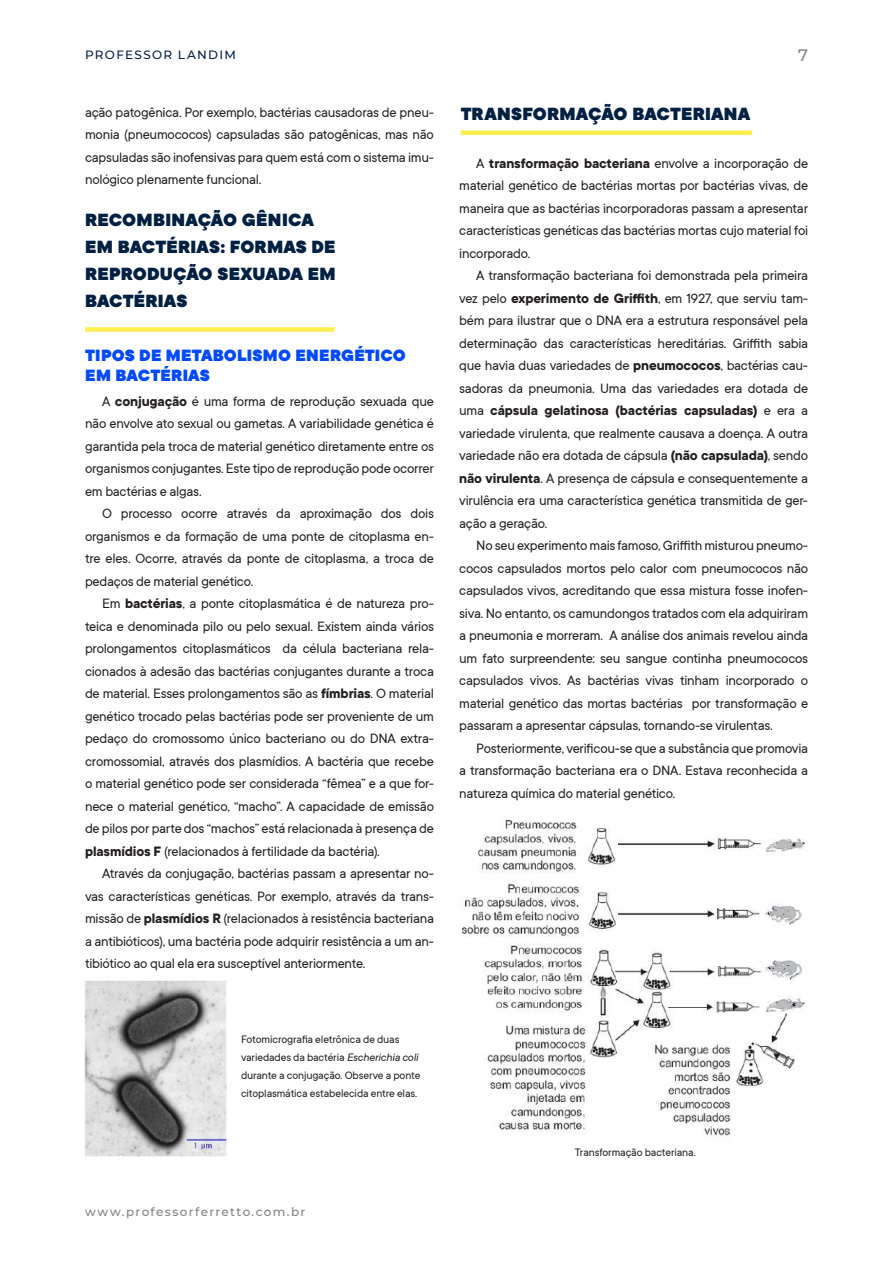
<style>
.page{position:relative;width:893px;height:1263px;background:#fff}
.page>*{position:absolute;margin:0;border:0;box-sizing:border-box;transform-origin:0 0}
.t1{font:900 19.5px/27px "TT Commons";letter-spacing:.01em;color:#002041}
.t2{font:900 18px/19.5px "TT Commons";letter-spacing:.01em;color:#0049ff}
.t3{font:500 16.5px "Montserrat";color:#808285}
.t4{font:15px/22.5px "TT Commons";letter-spacing:-.015em;color:#231f20;text-align:justify}
.t5{font:12px/18px "TT Commons";letter-spacing:-.01em;color:#231f20}
.t6{font:500 12px "Montserrat";letter-spacing:.11em;color:#808285}
.t7{font:500 12px "Montserrat";letter-spacing:.11em;color:#002041}
.s1{font-weight:700}
.s2{font-style:italic}
</style>
<div class="page">
<div style="left:85px;top:327px;width:249px;height:5px;background:#fff04e"></div>
<img style="left:84px;top:981px;width:143px;height:176px">
<div style="left:461px;top:130px;width:291px;height:5px;background:#fff04e"></div>
<img style="left:461px;top:817px;width:345px;height:319px">
<p class="t7" style="left:85px;top:46px;width:152px">PROFESSOR LANDIM</p>
<p class="t4" style="left:85px;top:101px;width:350px">ação patogênica. Por exemplo, bactérias causadoras de pneu&shy;monia (pneumococos) capsuladas são patogênicas, mas não capsuladas são inofensivas para quem está com o sistema imu&shy;nológico plenamente funcional.</p>
<h1 class="t1" style="left:85px;top:207px;width:252px">RECOMBINAÇÃO GÊNICA<br>EM BACTÉRIAS: FORMAS DE<br>REPRODUÇÃO SEXUADA EM<br>BACTÉRIAS</h1>
<p class="t2" style="left:85px;top:346px;width:322px">TIPOS DE METABOLISMO ENERGÉTICO<br>EM BACTÉRIAS</p>
<p class="t4" style="left:85px;top:390px;width:350px;text-indent:17px">A <span class="s1">conjugação</span> é uma forma de reprodução sexuada que não envolve ato sexual ou gametas. A variabilidade genética é garantida pela troca de material genético diretamente entre os organismos conjugantes. Este tipo de reprodução pode ocorrer em bactérias e algas.</p>
<p class="t4" style="left:85px;top:502px;width:350px;text-indent:17px">O processo ocorre através da aproximação dos dois organismos e da formação de uma ponte de citoplasma en&shy;tre eles. Ocorre, através da ponte de citoplasma, a troca de pedaços de material genético.</p>
<p class="t4" style="left:85px;top:592px;width:350px;text-indent:17px">Em <span class="s1">bactérias</span>, a ponte citoplasmática é de natureza pro&shy;teica e denominada pilo ou pelo sexual. Existem ainda vários prolongamentos citoplasmáticos da célula bacteriana rela&shy;cionados à adesão das bactérias conjugantes durante a troca de material. Esses prolongamentos são as <span class="s1">fímbrias</span>. O material genético trocado pelas bactérias pode ser proveniente de um pedaço do cromossomo único bacteriano ou do DNA extra&shy;cromossomial, através dos plasmídios. A bactéria que recebe o material genético pode ser considerada “fêmea” e a que for&shy;nece o material genético, “macho”. A capacidade de emissão de pilos por parte dos “machos” está relacionada à presença de <span class="s1">plasmídios F</span> (relacionados à fertilidade da bactéria).</p>
<p class="t4" style="left:85px;top:862px;width:350px;text-indent:17px">Através da conjugação, bactérias passam a apresentar no&shy;vas características genéticas. Por exemplo, através da trans&shy;missão de <span class="s1">plasmídios R</span> (relacionados à resistência bacteriana a antibióticos), uma bactéria pode adquirir resistência a um an&shy;tibiótico ao qual ela era susceptível anteriormente.</p>
<h1 class="t1" style="left:461px;top:101px;width:291px">TRANSFORMAÇÃO BACTERIANA</h1>
<p class="t3" style="left:798px;top:44px;width:11px">7</p>
<p class="t4" style="left:459px;top:152px;width:350px;text-indent:17px">A <span class="s1">transformação bacteriana</span> envolve a incorporação de material genético de bactérias mortas por bactérias vivas, de maneira que as bactérias incorporadoras passam a apresentar características genéticas das bactérias mortas cujo material foi incorporado.</p>
<p class="t4" style="left:459px;top:264px;width:350px;text-indent:17px">A transformação bacteriana foi demonstrada pela primeira vez pelo <span class="s1">experimento de Griffith</span>, em 1927, que serviu tam&shy;bém para ilustrar que o DNA era a estrutura responsável pela determinação das características hereditárias. Griffith sabia que havia duas variedades de <span class="s1">pneumococos</span>, bactérias cau&shy;sadoras da pneumonia. Uma das variedades era dotada de uma <span class="s1">cápsula gelatinosa (bactérias capsuladas)</span> e era a variedade virulenta, que realmente causava a doença. A outra variedade não era dotada de cápsula <span class="s1">(não capsulada)</span>, sendo <span class="s1">não virulenta</span>. A presença de cápsula e consequentemente a virulência era uma característica genética transmitida de ger&shy;ação a geração.</p>
<p class="t4" style="left:459px;top:534px;width:350px;text-indent:17px">No seu experimento mais famoso, Griffith misturou pneumo&shy;cocos capsulados mortos pelo calor com pneumococos não capsulados vivos, acreditando que essa mistura fosse inofen&shy;siva. No entanto, os camundongos tratados com ela adquiriram a pneumonia e morreram. A análise dos animais revelou ainda um fato surpreendente: seu sangue continha pneumococos capsulados vivos. As bactérias vivas tinham incorporado o material genético das mortas bactérias por transformação e passaram a apresentar cápsulas, tornando-se virulentas.</p>
<p class="t4" style="left:459px;top:737px;width:350px;text-indent:17px">Posteriormente, verificou-se que a substância que promovia a transformação bacteriana era o DNA. Estava reconhecida a natureza química do material genético.</p>
<p class="t5" style="left:241px;top:1030px;width:181px">Fotomicrografia eletrônica de duas variedades da bactéria <span class="s2">Escherichia coli </span>durante a conjugação. Observe a ponte citoplasmática estabelecida entre elas.</p>
<p class="t6" style="left:85px;top:1203px;width:222px">www.professorferretto.com.br</p>
<p class="t5" style="left:575px;top:1143px;width:122px">Transformação bacteriana.</p>
</div>
